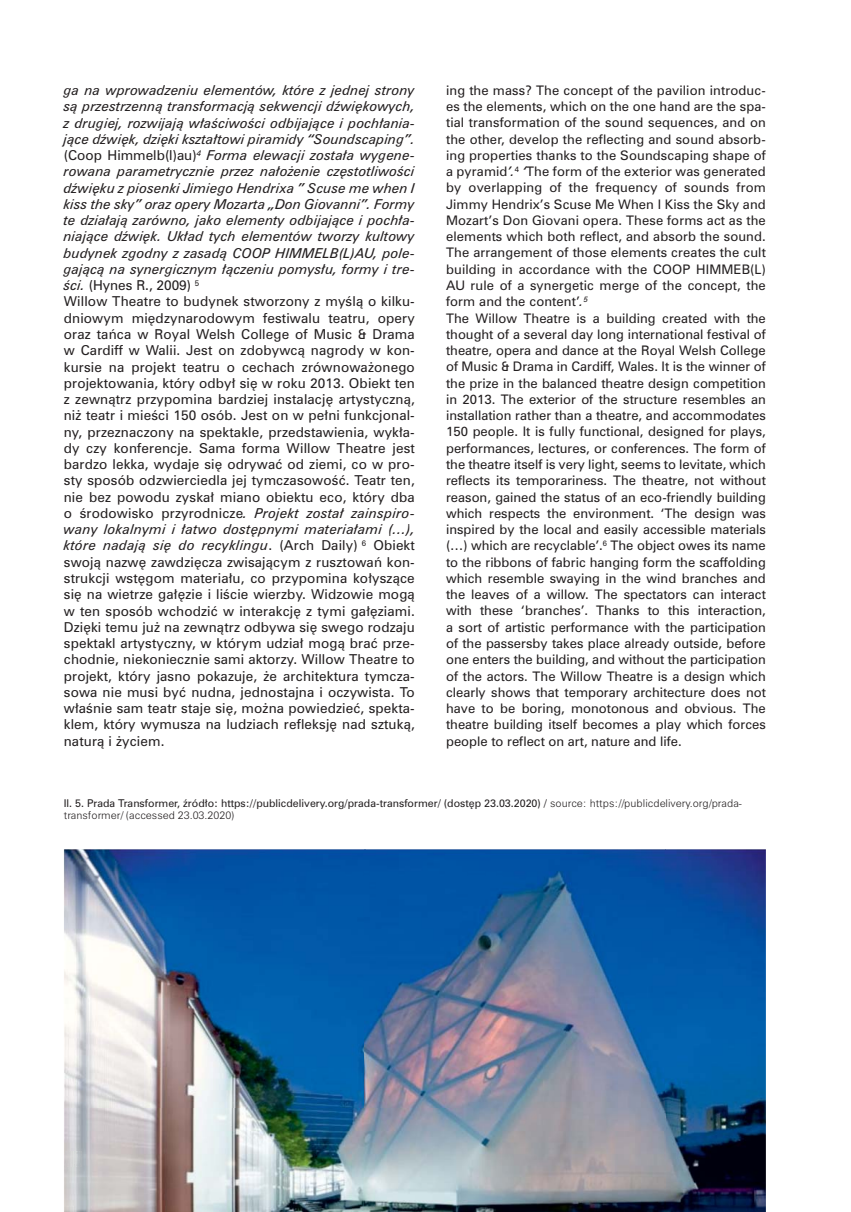
<style>
.page{position:relative;width:851px;height:1212px;background:#fff}
.page>*{position:absolute;margin:0;border:0;box-sizing:border-box;transform-origin:0 0}
.t1{font:12.45px/16.2px "Zurich PL";letter-spacing:.01em;color:#231f20}
.t2{font:12px/16.2px "Zurich PL";color:#231f20}
.t3{font:9.75px "Zurich PL";color:#231f20}
.t4{font:9.75px "Zurich Lt PL";color:#231f20}
.s1{font-style:italic}
.s2{font-family:"Zurich Lt PL"}
</style>
<div class="page">
<img style="left:64px;top:849px;width:701px;height:363px">
<img style="left:66px;top:1152px;width:16px;height:14px">
<p class="t1" style="left:64px;top:83px;width:352px"><span class="s1">ga na wprowadzeniu elementów, które z jednej strony są przestrzenną transformacją sekwencji dźwiękowych, z drugiej, rozwijają właściwości odbijające i pochłania&shy;jące dźwięk, dzięki kształtowi piramidy “Soundscaping”. </span>(Coop Himmelb(l)au)<sup>4</sup> <span class="s1">Forma elewacji została wygene&shy;rowana parametrycznie przez nałożenie częstotliwości dźwięku z piosenki Jimiego Hendrixa ” Scuse me when I kiss the sky” oraz opery Mozarta „Don Giovanni”. Formy te działają zarówno, jako elementy odbijające i pochła&shy;niające dźwięk. Układ tych elementów tworzy kultowy budynek zgodny z zasadą COOP HIMMELB(L)AU, pole&shy;gającą na synergicznym łączeniu pomysłu, formy i tre&shy;ści.</span> (Hynes R., 2009) <sup>5<br></sup>Willow Theatre to budynek stworzony z myślą o kilku&shy;dniowym międzynarodowym festiwalu teatru, opery oraz tańca w Royal Welsh College of Music &amp; Drama w Cardiff w Walii. Jest on zdobywcą nagrody w kon&shy;kursie na projekt teatru o cechach zrównoważonego projektowania, który odbył się w roku 2013. Obiekt ten z zewnątrz przypomina bardziej instalację artystyczną, niż teatr i mieści 150 osób. Jest on w pełni funkcjonal&shy;ny, przeznaczony na spektakle, przedstawienia, wykła&shy;dy czy konferencje. Sama forma Willow Theatre jest bardzo lekka, wydaje się odrywać od ziemi, co w pro&shy;sty sposób odzwierciedla jej tymczasowość. Teatr ten, nie bez powodu zyskał miano obiektu eco, który dba o środowisko przyrodnicze<span class="s1">. Projekt został zainspiro&shy;wany lokalnymi i łatwo dostępnymi materiałami (…), które nadają się do recyklingu</span>. (Arch Daily) <sup>6</sup> Obiekt swoją nazwę zawdzięcza zwisającym z rusztowań kon&shy;strukcji wstęgom materiału, co przypomina kołyszące się na wietrze gałęzie i liście wierzby. Widzowie mogą w ten sposób wchodzić w interakcję z tymi gałęziami.<br>Dzięki temu już na zewnątrz odbywa się swego rodzaju spektakl artystyczny, w którym udział mogą brać prze&shy;chodnie, niekoniecznie sami aktorzy. Willow Theatre to projekt, który jasno pokazuje, że architektura tymcza&shy;sowa nie musi być nudna, jednostajna i oczywista. To właśnie sam teatr staje się, można powiedzieć, spekta&shy;klem, który wymusza na ludziach refleksję nad sztuką, naturą i życiem.</p>
<p class="t2" style="left:446px;top:83px;width:321px">ing the mass? The concept of the pavilion introduc&shy;es the elements, which on the one hand are the spa&shy;tial transformation of the sound sequences, and on the other, develop the reflecting and sound absorb&shy;ing properties thanks to the Soundscaping shape of a pyramid<span class="s1">’.</span><sup>4</sup> <span class="s1">‘</span>The form of the exterior was generated by overlapping of the frequency of sounds from Jimmy Hendrix’s Scuse Me When I Kiss the Sky and Mozart’s Don Giovani opera. These forms act as the elements which both reflect, and absorb the sound.<br>The arrangement of those elements creates the cult building in accordance with the COOP HIMMEB(L)<br>AU rule of a synergetic merge of the concept, the form and the content’<span class="s1">.</span><sup>5<br></sup>The Willow Theatre is a building created with the thought of a several day long international festival of theatre, opera and dance at the Royal Welsh College of Music &amp; Drama in Cardiff, Wales. It is the winner of the prize in the balanced theatre design competition in 2013. The exterior of the structure resembles an installation rather than a theatre, and accommodates 150 people. It is fully functional, designed for plays, performances, lectures, or conferences. The form of the theatre itself is very light, seems to levitate, which reflects its temporariness. The theatre, not without reason, gained the status of an eco-friendly building which respects the environment. ‘The design was inspired by the local and easily accessible materials (…) which are recyclable’.<sup>6</sup> The object owes its name to the ribbons of fabric hanging form the scaffolding which resemble swaying in the wind branches and the leaves of a willow. The spectators can interact with these ‘branches’. Thanks to this interaction, a sort of artistic performance with the participation of the passersby takes place already outside, before one enters the building, and without the participation of the actors. The Willow Theatre is a design which clearly shows that temporary architecture does not have to be boring, monotonous and obvious. The theatre building itself becomes a play which forces people to reflect on art, nature and life.</p>
<p class="t3" style="left:64px;top:799px;width:679px">Il. 5. Prada Transformer, źródło: https://publicdelivery.org/prada-transformer/ (dostęp 23.03.2020) / <span class="s2">source: https://publicdelivery.org/prada-</span></p>
<p class="t4" style="left:64px;top:811px;width:172px">transformer/ (accessed 23.03.2020)</p>
</div>
